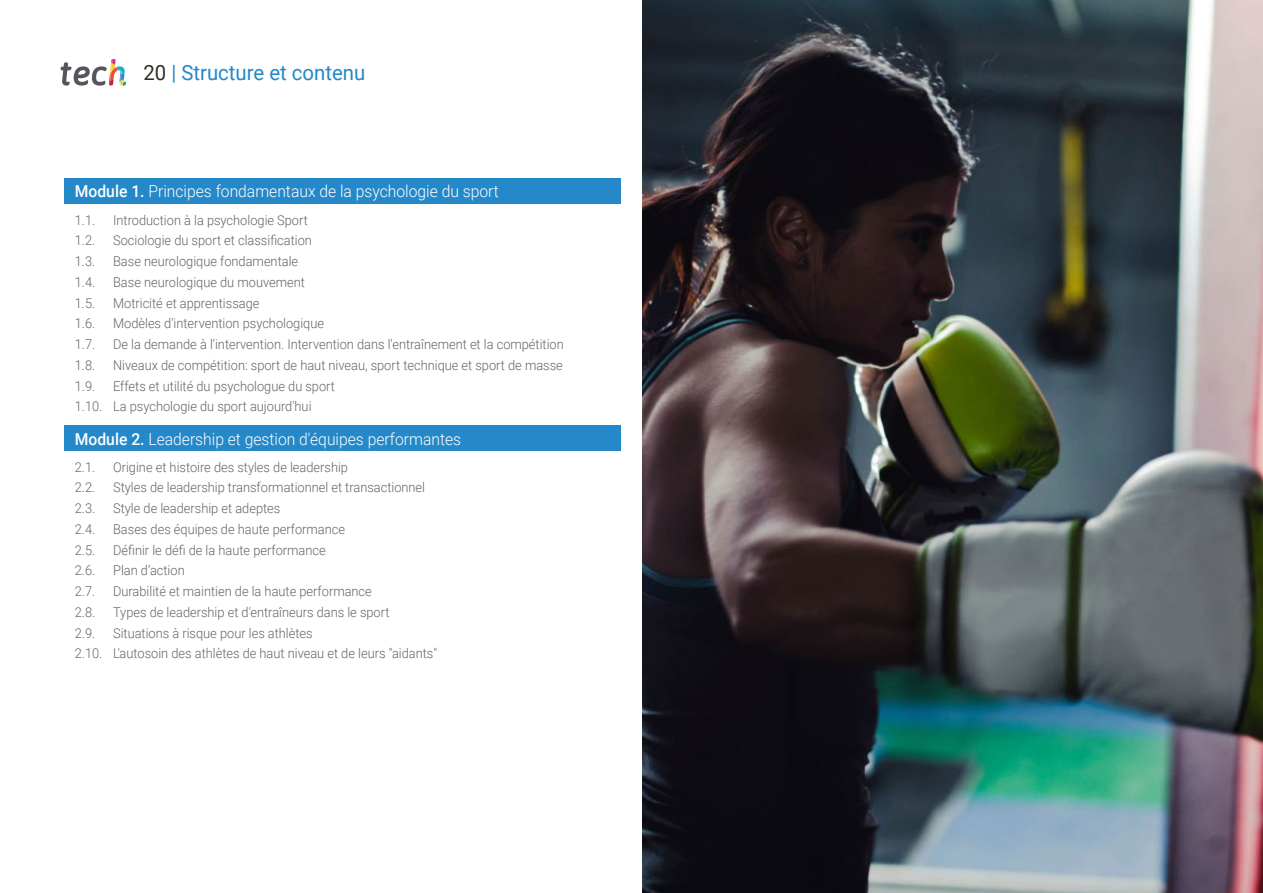
<style>
.page{position:relative;width:1263px;height:893px;background:#fff}
.page>*{position:absolute;margin:0;border:0;box-sizing:border-box;transform-origin:0 0}
.t1{font:21px "Roboto";color:#2488c9}
.t2{font:300 16.5px "Roboto";color:#fff;scale:.95 1}
.t3{font:300 13.5px/20.7px "Roboto";color:#61646a;scale:.95 1}
.s1{color:#312e20}
.s2{font-weight:500}
</style>
<div class="page">
<div style="left:64px;top:179px;width:557px;height:25px;background:#2488c9"></div>
<div style="left:64px;top:426px;width:557px;height:25px;background:#2488c9"></div>
<img style="left:642px;top:0;width:621px;height:893px">
<svg style="left:61px;top:59px;width:65px;height:27px"></svg>
<h1 class="t1" style="left:144px;top:57px;width:223px"><span class="s1">20</span> | Structure et contenu</h1>
<p class="t2" style="left:75px;top:180px;width:448px"><span class="s2">Module 1.</span> Principes fondamentaux de la psychologie du sport</p>
<p class="t3" style="left:75px;top:209px;width:23px">1.1.</p>
<p class="t3" style="left:113px;top:209px;width:207px">Introduction à la psychologie Sport</p>
<p class="t3" style="left:75px;top:230px;width:23px">1.2.</p>
<p class="t3" style="left:113px;top:230px;width:211px">Sociologie du sport et classification</p>
<p class="t3" style="left:75px;top:250px;width:23px">1.3.</p>
<p class="t3" style="left:113px;top:250px;width:196px">Base neurologique fondamentale</p>
<p class="t3" style="left:75px;top:271px;width:23px">1.4.</p>
<p class="t3" style="left:113px;top:271px;width:203px">Base neurologique du mouvement</p>
<p class="t3" style="left:75px;top:292px;width:23px">1.5.</p>
<p class="t3" style="left:113px;top:292px;width:156px">Motricité et apprentissage</p>
<p class="t3" style="left:75px;top:313px;width:23px">1.6.</p>
<p class="t3" style="left:113px;top:313px;width:224px">Modèles d'intervention psychologique</p>
<p class="t3" style="left:75px;top:333px;width:23px">1.7.</p>
<p class="t3" style="left:113px;top:333px;width:476px">De la demande à l'intervention. Intervention dans l'entraînement et la compétition</p>
<p class="t3" style="left:75px;top:354px;width:23px">1.8.</p>
<p class="t3" style="left:113px;top:354px;width:475px">Niveaux de compétition: sport de haut niveau, sport technique et sport de masse</p>
<p class="t3" style="left:75px;top:375px;width:23px">1.9.</p>
<p class="t3" style="left:75px;top:375px;width:275px;text-indent:38px">Effets et utilité du psychologue du sport<br>1.10. La psychologie du sport aujourd'hui</p>
<p class="t2" style="left:75px;top:427px;width:408px"><span class="s2">Module 2.</span> Leadership et gestion d'équipes performantes</p>
<p class="t3" style="left:75px;top:456px;width:23px">2.1.</p>
<p class="t3" style="left:113px;top:456px;width:249px">Origine et histoire des styles de leadership</p>
<p class="t3" style="left:75px;top:477px;width:23px">2.2.</p>
<p class="t3" style="left:113px;top:477px;width:330px">Styles de leadership transformationnel et transactionnel</p>
<p class="t3" style="left:75px;top:497px;width:23px">2.3.</p>
<p class="t3" style="left:113px;top:497px;width:178px">Style de leadership et adeptes</p>
<p class="t3" style="left:75px;top:518px;width:23px">2.4.</p>
<p class="t3" style="left:113px;top:518px;width:246px">Bases des équipes de haute performance</p>
<p class="t3" style="left:75px;top:539px;width:23px">2.5.</p>
<p class="t3" style="left:113px;top:539px;width:225px">Définir le défi de la haute performance</p>
<p class="t3" style="left:75px;top:560px;width:23px">2.6.</p>
<p class="t3" style="left:113px;top:560px;width:77px">Plan d’action</p>
<p class="t3" style="left:75px;top:580px;width:23px">2.7.</p>
<p class="t3" style="left:113px;top:580px;width:274px">Durabilité et maintien de la haute performance</p>
<p class="t3" style="left:75px;top:601px;width:23px">2.8.</p>
<p class="t3" style="left:113px;top:601px;width:292px">Types de leadership et d'entraîneurs dans le sport</p>
<p class="t3" style="left:75px;top:622px;width:23px">2.9.</p>
<p class="t3" style="left:75px;top:622px;width:383px;text-indent:38px">Situations à risque pour les athlètes<br>2.10. L'autosoin des athlètes de haut niveau et de leurs "aidants"</p>
</div>
